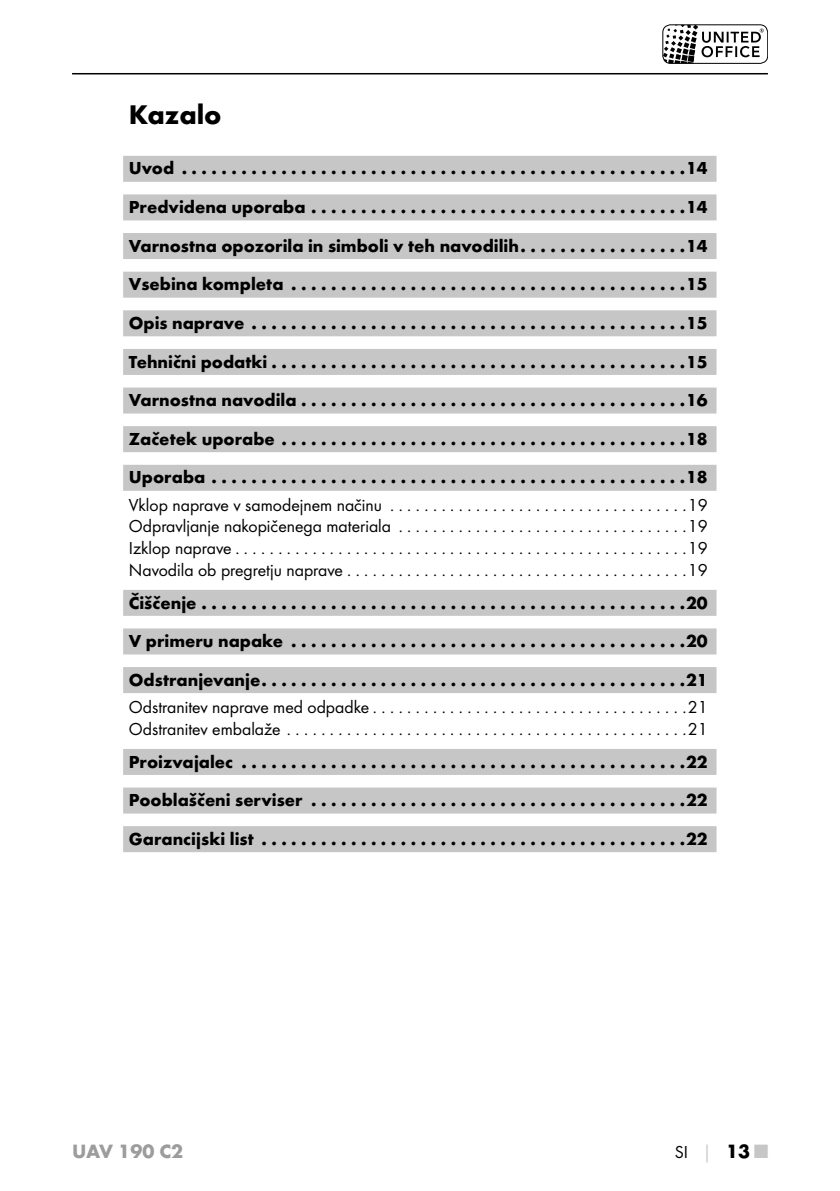
<style>
.page{position:relative;width:840px;height:1191px;background:#fff}
.page>*{position:absolute;margin:0;border:0;box-sizing:border-box;transform-origin:0 0}
.t1{font:700 28px "Futura";color:#000}
.t2{font:700 20px "Futura";color:#9c9c9c}
.t3{font:700 18px/38.6px "Futura";color:#000;text-align:justify}
.t4{font:18px/21.6px "Futura Boo";color:#000;text-align:justify}
.s1{font-family:"Futura";font-weight:700;color:#c6c6c6}
.s2{font-family:"Futura";font-weight:700;font-size:20px}
.s3{font-family:"Futura";font-weight:700;font-size:20px;color:#c6c6c6}
</style>
<div class="page">
<hr style="left:72px;top:73px;width:695px;height:1px;background:#000">
<svg style="left:662px;top:25px;width:101px;height:37px"></svg>
<div style="left:662px;top:25px;width:105px;height:39px;border:1px solid #000;border-radius:8px"></div>
<div style="left:123px;top:156px;width:593px;height:26px;background:#c6c6c6"></div>
<div style="left:123px;top:194px;width:593px;height:26px;background:#c6c6c6"></div>
<div style="left:123px;top:233px;width:593px;height:26px;background:#c6c6c6"></div>
<div style="left:123px;top:272px;width:593px;height:26px;background:#c6c6c6"></div>
<div style="left:123px;top:310px;width:593px;height:26px;background:#c6c6c6"></div>
<div style="left:123px;top:349px;width:593px;height:26px;background:#c6c6c6"></div>
<div style="left:123px;top:387px;width:593px;height:26px;background:#c6c6c6"></div>
<div style="left:123px;top:426px;width:593px;height:26px;background:#c6c6c6"></div>
<div style="left:123px;top:465px;width:593px;height:26px;background:#c6c6c6"></div>
<div style="left:123px;top:590px;width:593px;height:26px;background:#c6c6c6"></div>
<div style="left:123px;top:628px;width:593px;height:26px;background:#c6c6c6"></div>
<div style="left:123px;top:667px;width:593px;height:26px;background:#c6c6c6"></div>
<div style="left:123px;top:749px;width:593px;height:26px;background:#c6c6c6"></div>
<div style="left:123px;top:787px;width:593px;height:26px;background:#c6c6c6"></div>
<div style="left:123px;top:826px;width:593px;height:26px;background:#c6c6c6"></div>
<h1 class="t1" style="left:129px;top:97px;width:94px">Kazalo</h1>
<p class="t3" style="left:129px;top:149px;width:580px">Uvod . . . . . . . . . . . . . . . . . . . . . . . . . . . . . . . . . . . . . . . . . . . . . . . . . . 14<br>Predvidena uporaba . . . . . . . . . . . . . . . . . . . . . . . . . . . . . . . . . . . . . 14<br>Varnostna opozorila in simboli v teh navodilih . . . . . . . . . . . . . . . . 14<br>Vsebina kompleta . . . . . . . . . . . . . . . . . . . . . . . . . . . . . . . . . . . . . . . 15<br>Opis naprave . . . . . . . . . . . . . . . . . . . . . . . . . . . . . . . . . . . . . . . . . . . 15<br>Tehnični podatki . . . . . . . . . . . . . . . . . . . . . . . . . . . . . . . . . . . . . . . . . 15<br>Varnostna navodila . . . . . . . . . . . . . . . . . . . . . . . . . . . . . . . . . . . . . . 16<br>Začetek uporabe . . . . . . . . . . . . . . . . . . . . . . . . . . . . . . . . . . . . . . . . 18<br>Uporaba . . . . . . . . . . . . . . . . . . . . . . . . . . . . . . . . . . . . . . . . . . . . . . . 18</p>
<p class="t4" style="left:129px;top:494px;width:580px">Vklop naprave v samodejnem načinu . . . . . . . . . . . . . . . . . . . . . . . . . . . . . . . . . . 19<br>Odpravljanje nakopičenega materiala . . . . . . . . . . . . . . . . . . . . . . . . . . . . . . . . . 19<br>Izklop naprave . . . . . . . . . . . . . . . . . . . . . . . . . . . . . . . . . . . . . . . . . . . . . . . . . . . . 19<br>Navodila ob pregretju naprave . . . . . . . . . . . . . . . . . . . . . . . . . . . . . . . . . . . . . . . 19</p>
<p class="t3" style="left:129px;top:583px;width:580px">Čiščenje . . . . . . . . . . . . . . . . . . . . . . . . . . . . . . . . . . . . . . . . . . . . . . . . 20<br>V primeru napake . . . . . . . . . . . . . . . . . . . . . . . . . . . . . . . . . . . . . . . 20<br>Odstranjevanje . . . . . . . . . . . . . . . . . . . . . . . . . . . . . . . . . . . . . . . . . . 21</p>
<p class="t4" style="left:129px;top:696px;width:580px">Odstranitev naprave med odpadke . . . . . . . . . . . . . . . . . . . . . . . . . . . . . . . . . . . . 21<br>Odstranitev embalaže . . . . . . . . . . . . . . . . . . . . . . . . . . . . . . . . . . . . . . . . . . . . . . 21</p>
<p class="t3" style="left:129px;top:742px;width:580px">Proizvajalec . . . . . . . . . . . . . . . . . . . . . . . . . . . . . . . . . . . . . . . . . . . . 22<br>Pooblaščeni serviser . . . . . . . . . . . . . . . . . . . . . . . . . . . . . . . . . . . . . 22<br>Garancijski list . . . . . . . . . . . . . . . . . . . . . . . . . . . . . . . . . . . . . . . . . . 22</p>
<p class="t2" style="left:72px;top:1139px;width:112px">UAV 190 C2</p>
<p class="t4" style="left:674px;top:1141px;width:95px">SI <span class="s1">│</span> <span class="s2">13</span> <span class="s3">■</span></p>
</div>
